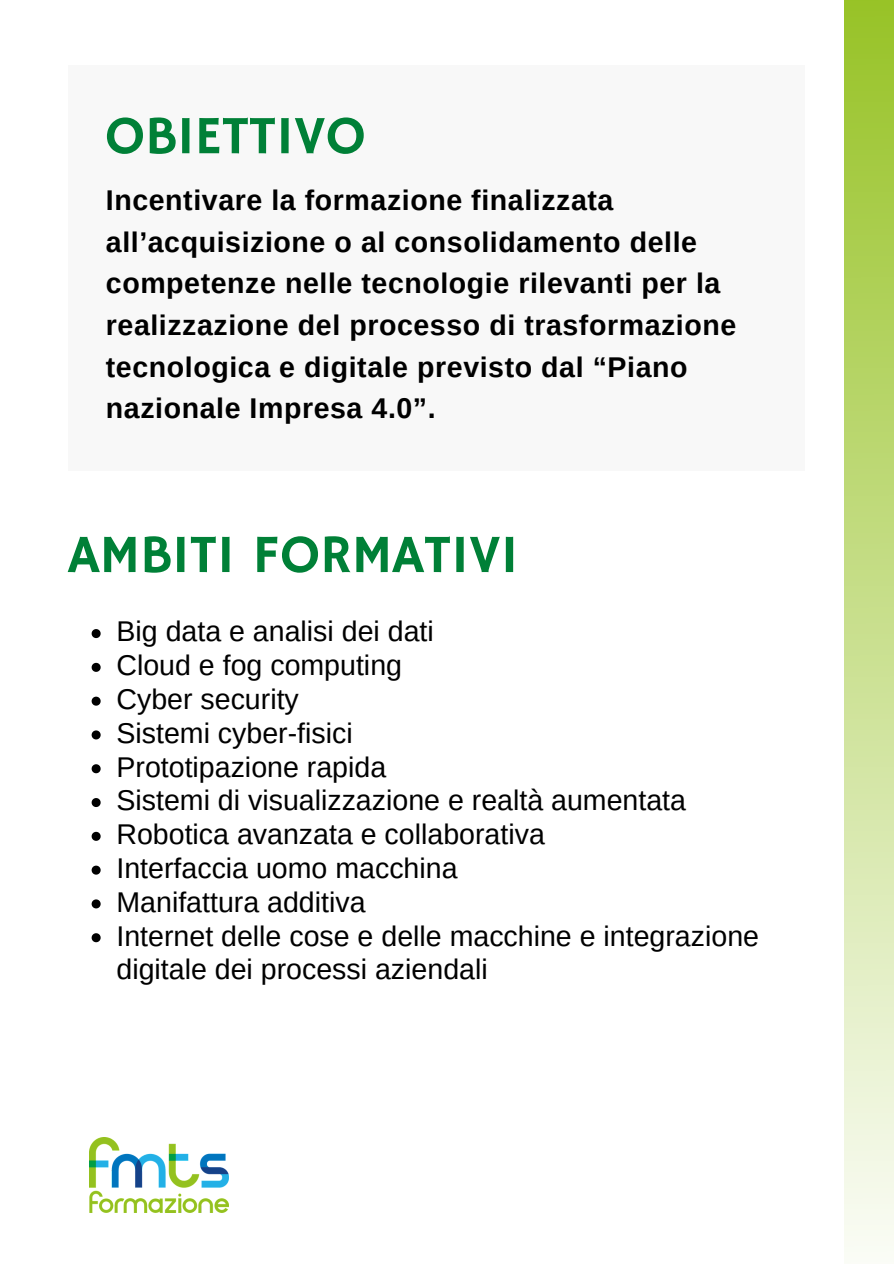
<style>
.page{position:relative;width:894px;height:1264px;background:#fff}
.page>*{position:absolute;margin:0;border:0;box-sizing:border-box;transform-origin:0 0}
.t1{font:54px "Hammersmith One";color:#008037}
.t2{font:28.5px/33.8px "Arimo";color:#000}
.t3{font:700 28.5px/41.7px "Arimo";letter-spacing:.02em;color:#000}
</style>
<div class="page">
<svg style="left:92px;top:629px;width:9px;height:9px"></svg>
<svg style="left:92px;top:663px;width:9px;height:9px"></svg>
<svg style="left:92px;top:696px;width:9px;height:9px"></svg>
<svg style="left:92px;top:730px;width:9px;height:9px"></svg>
<svg style="left:92px;top:764px;width:9px;height:9px"></svg>
<svg style="left:92px;top:798px;width:9px;height:9px"></svg>
<svg style="left:92px;top:831px;width:9px;height:9px"></svg>
<svg style="left:92px;top:865px;width:9px;height:9px"></svg>
<svg style="left:92px;top:899px;width:9px;height:9px"></svg>
<svg style="left:92px;top:933px;width:9px;height:9px"></svg>
<img style="left:89px;top:1137px;width:139px;height:75px">
<div style="left:844px;top:0;width:49px;height:1263px;background:linear-gradient(to bottom,#98c327,#fafcf6)"></div>
<div style="left:68px;top:66px;width:735px;height:405px;background:#f8f8f8"></div>
<p class="t1" style="left:105px;top:105px;width:263px">OBIETTIVO</p>
<p class="t3" style="left:106px;top:179px;width:631px">Incentivare la formazione finalizzata all’acquisizione o al consolidamento delle competenze nelle tecnologie rilevanti per la realizzazione del processo di trasformazione tecnologica e digitale previsto dal “Piano nazionale Impresa 4.0”.</p>
<p class="t1" style="left:68px;top:523px;width:452px">AMBITI FORMATIVI</p>
<p class="t2" style="left:116px;top:614px;width:319px">Big data e analisi dei dati</p>
<p class="t2" style="left:116px;top:648px;width:287px">Cloud e fog computing</p>
<p class="t2" style="left:116px;top:682px;width:184px">Cyber security</p>
<p class="t2" style="left:116px;top:716px;width:238px">Sistemi cyber-fisici</p>
<p class="t2" style="left:116px;top:749px;width:271px">Prototipazione rapida</p>
<p class="t2" style="left:116px;top:783px;width:571px">Sistemi di visualizzazione e realtà aumentata</p>
<p class="t2" style="left:116px;top:817px;width:430px">Robotica avanzata e collaborativa</p>
<p class="t2" style="left:116px;top:851px;width:342px">Interfaccia uomo macchina</p>
<p class="t2" style="left:116px;top:885px;width:250px">Manifattura additiva</p>
<p class="t2" style="left:116px;top:918px;width:644px">Internet delle cose e delle macchine e integrazione digitale dei processi aziendali</p>
</div>
